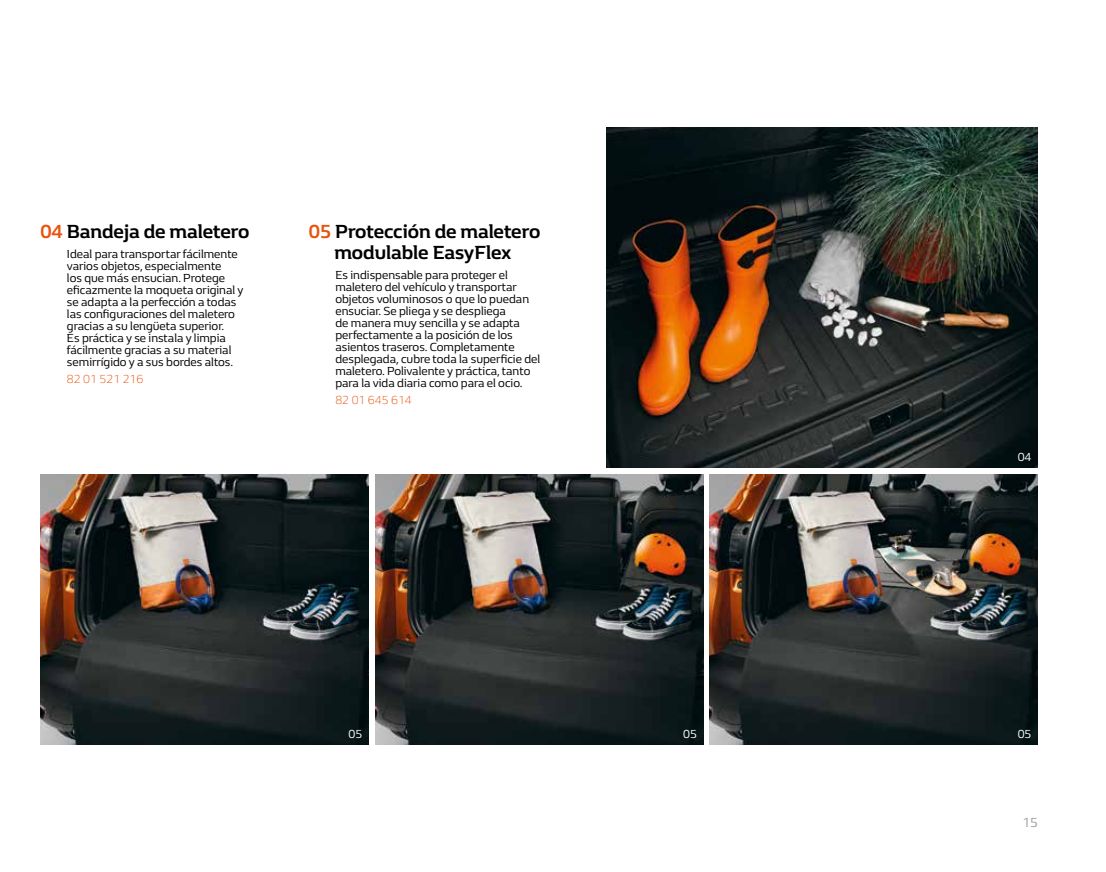
<style>
.page{position:relative;width:1106px;height:872px;background:#fff}
.page>*{position:absolute;margin:0;border:0;box-sizing:border-box;transform-origin:0 0}
.t1{font:700 19.5px/21px "Renault Life";color:#000;text-align:center}
.t2{font:13.5px "Renault Life";color:#9d9d9c}
.t3{font:12px/12px "Renault Life";color:#000}
.t4{font:300 12px "Renault Life";color:#e9530e}
.t5{font:12px "Renault Life";color:#fff}
.s1{color:#e9530e}
</style>
<div class="page">
<img style="left:606px;top:128px;width:431px;height:340px">
<img style="left:40px;top:474px;width:329px;height:270px">
<img style="left:375px;top:474px;width:328px;height:270px">
<img style="left:709px;top:474px;width:328px;height:270px">
<h1 class="t1" style="left:40px;top:220px;width:210px"><span class="s1">04</span> Bandeja de maletero</h1>
<p class="t3" style="left:67px;top:248px;width:178px">Ideal para transportar fácilmente varios objetos, especialmente<br>los que más ensucian. Protege eficazmente la moqueta original y se adapta a la perfección a todas las configuraciones del maletero gracias a su lengüeta superior.<br>Es práctica y se instala y limpia fácilmente gracias a su material semirrígido y a sus bordes altos.</p>
<p class="t4" style="left:67px;top:370px;width:78px">82 01 521 216</p>
<h1 class="t1" style="left:309px;top:220px;width:233px"><span class="s1">05</span> Protección de maletero modulable EasyFlex</h1>
<p class="t3" style="left:335px;top:269px;width:206px">Es indispensable para proteger el maletero del vehículo y transportar objetos voluminosos o que lo puedan ensuciar. Se pliega y se despliega<br>de manera muy sencilla y se adapta perfectamente a la posición de los asientos traseros. Completamente desplegada, cubre toda la superficie del maletero. Polivalente y práctica, tanto para la vida diaria como para el ocio.</p>
<p class="t4" style="left:335px;top:391px;width:78px">82 01 645 614</p>
<p class="t5" style="left:1017px;top:449px;width:15px">04</p>
<p class="t5" style="left:348px;top:726px;width:15px">05</p>
<p class="t5" style="left:683px;top:726px;width:15px">05</p>
<p class="t5" style="left:1017px;top:726px;width:15px">05</p>
<p class="t2" style="left:1022px;top:813px;width:17px">15</p>
</div>
